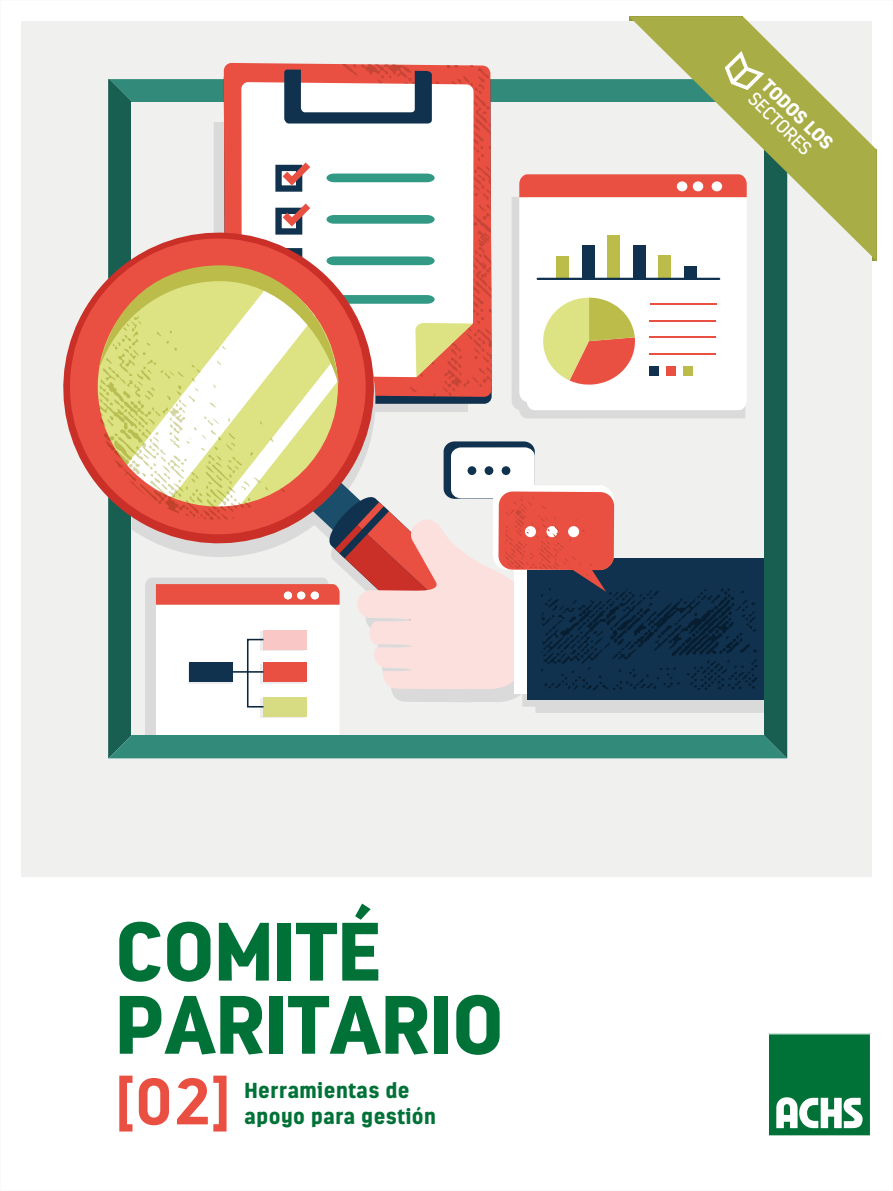
<style>
.page{position:relative;width:893px;height:1191px;background:#fff}
.page>*{position:absolute;margin:0;border:0;box-sizing:border-box;transform-origin:0 0}
.t1{font:900 82.5px/73.1px "Estandar";color:#007237}
.t2{font:700 64.95px "Estandar";color:#ea5042}
.t3{font:900 21.6px "Estandar";letter-spacing:.025em;color:#007237}
.t4{font:900 18.9px "Estandar";color:#fff}
.t5{font:18.9px "Estandar";color:#fff}
</style>
<div class="page">
<div style="left:21px;top:21px;width:851px;height:856px;background:#f0f0ee"></div>
<svg style="left:108px;top:418px;width:679px;height:340px;background:#297b6c"></svg>
<svg style="left:70px;top:289px;width:29px;height:198px;fill:#ea5042"></svg>
<svg style="left:768px;top:1033px;width:103px;height:103px"></svg>
<svg style="left:629px;top:17px;width:247px;height:244px;fill:#a9ad45"></svg>
<svg style="left:99px;top:51px;width:665px;height:684px"></svg>
<p class="t4" style="left:773px;top:73px;width:93px;rotate:45deg">TODOS LOS</p>
<p class="t5" style="left:760px;top:87px;width:82px;rotate:45deg">SECTORES</p>
<h1 class="t1" style="left:115px;top:914px;width:390px">COMITÉ<br>PARITARIO</h1>
<p class="t3" style="left:244px;top:1077px;width:167px">Herramientas de</p>
<h2 class="t2" style="left:115px;top:1062px;width:116px">[02]</h2>
<p class="t3" style="left:244px;top:1103px;width:193px">apoyo para gestión</p>
</div>
